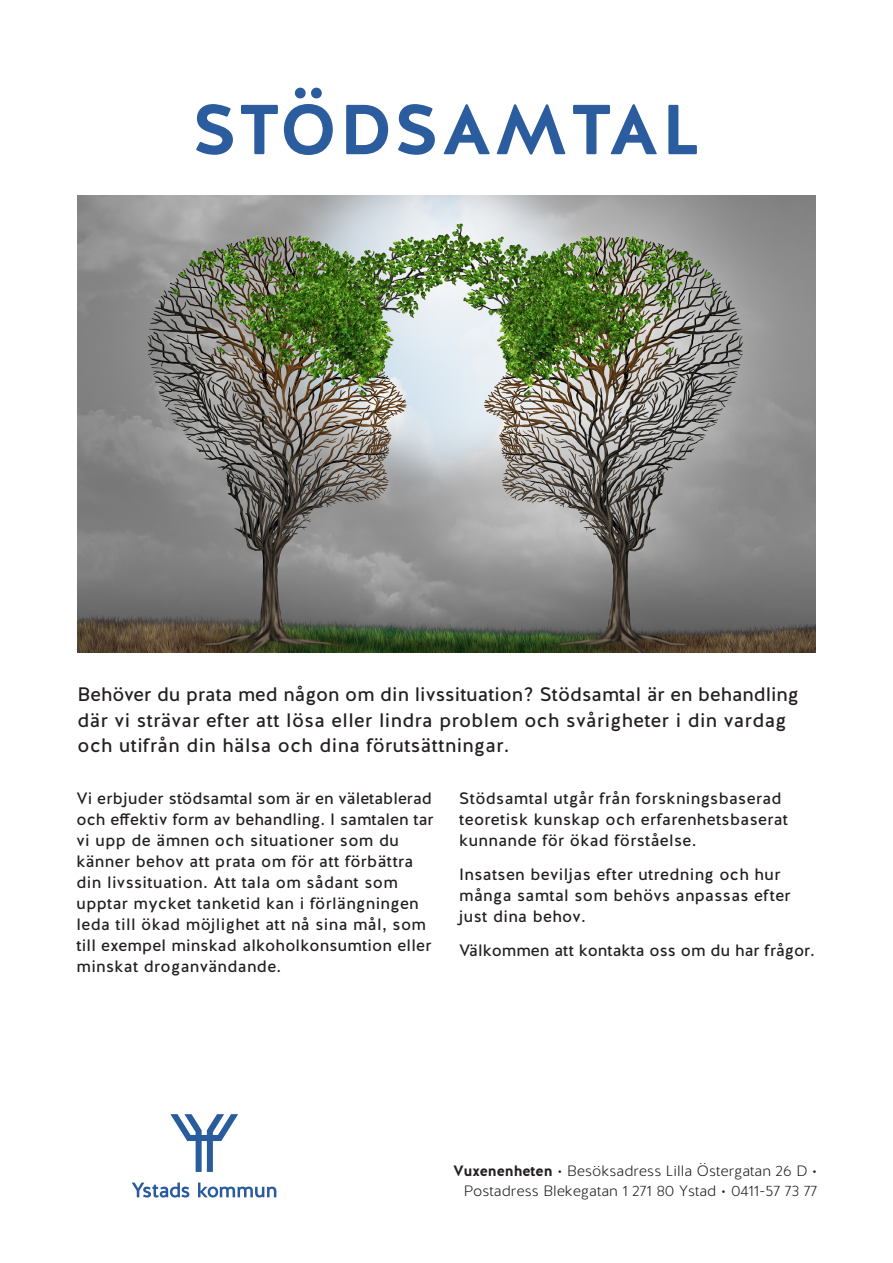
<style>
.page{position:relative;width:893px;height:1263px;background:#fff}
.page>*{position:absolute;margin:0;border:0;box-sizing:border-box;transform-origin:0 0}
.t1{font:700 70.5px "Halis R";letter-spacing:.03em;color:#2b5c9d}
.t2{font:19.5px/25.5px "Halis R";letter-spacing:.02em;color:#231f20}
.Bödtext{font:16.5px/21px "Halis R";letter-spacing:.02em;color:#231f20}
.Bödtext-2{font:16.5px "Halis R";color:#231f20}
.t3{font:300 15px/19.5px "Halis R";color:#231f20;text-align:right}
.s1{font-weight:700}
</style>
<div class="page">
<svg style="left:170px;top:1114px;width:68px;height:58px"></svg>
<svg style="left:132px;top:1182px;width:57px;height:15px"></svg>
<svg style="left:198px;top:1182px;width:78px;height:15px"></svg>
<img style="left:78px;top:196px;width:737px;height:457px">
<p class="t1" style="left:192px;top:84px;width:511px">STÖDSAMTAL</p>
<p class="t2" style="left:78px;top:682px;width:723px">Behöver du prata med någon om din livssituation? Stödsamtal är en behandling där vi strävar efter att lösa eller lindra problem och svårigheter i din vardag och utifrån din hälsa och dina förutsättningar.</p>
<p class="Bödtext" style="left:77px;top:788px;width:359px">Vi erbjuder stödsamtal som är en väletablerad och effektiv form av behandling. I samtalen tar vi upp de ämnen och situationer som du känner behov att prata om för att förbättra din livssituation. Att tala om sådant som upptar mycket tanketid kan i förlängningen leda till ökad möjlighet att nå sina mål, som till exempel minskad alkoholkonsumtion eller minskat droganvändande.</p>
<p class="Bödtext" style="left:459px;top:788px;width:330px">Stödsamtal utgår från forskningsbaserad teoretisk kunskap och erfarenhetsbaserat kunnande för ökad förståelse.</p>
<p class="Bödtext" style="left:459px;top:864px;width:333px">Insatsen beviljas efter utredning och hur många samtal som behövs anpassas efter just dina behov.</p>
<p class="Bödtext-2" style="left:459px;top:939px;width:357px">Välkommen att kontakta oss om du har frågor.</p>
<p class="t3" style="left:453px;top:1162px;width:366px"><span class="s1">Vuxenenheten</span> • Besöksadress Lilla Östergatan 26 D •<br>Postadress Blekegatan 1 271 80 Ystad • 0411-57 73 77</p>
</div>
